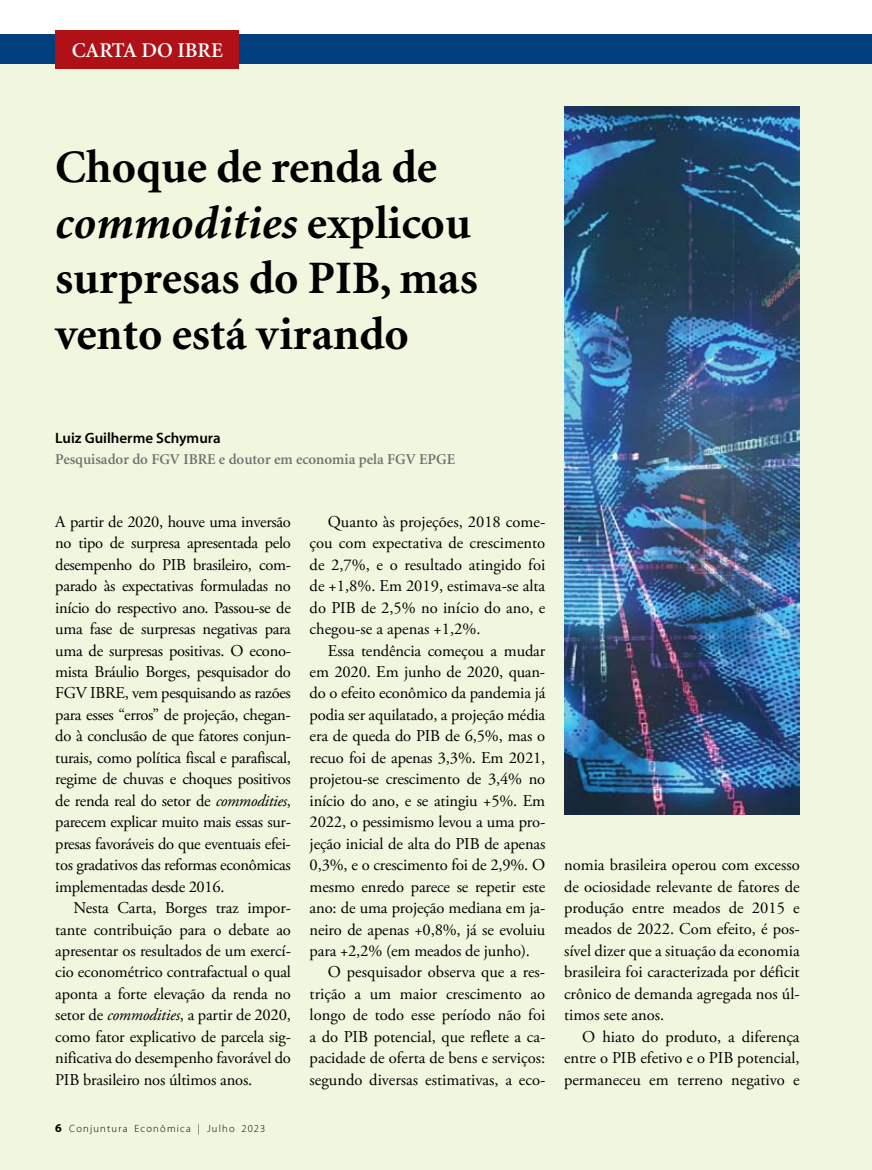
<style>
.page{position:relative;width:872px;height:1170px;background:#fff}
.page>*{position:absolute;margin:0;border:0;box-sizing:border-box;transform-origin:0 0}
.t1{font:46.5px/55.5px "Adobe Corp ID Minion Bd";color:#000}
.t2{font:46.5px "Adobe Corp ID Minion Bd It";color:#000}
.t3{font:21px "Adobe Corp ID Minion Sb";color:#fff}
.t4{font:16.5px/21.5px "Adobe Garamond Pro";letter-spacing:-.01em;color:#000;text-align:justify}
.t5{font:15px "Adobe Corp ID Minion Sb";color:#6d6f71}
.t6{font:15px "Adobe Corp ID Myriad Sb";color:#000}
.t7{font:10.5px "Adobe Corp ID Myriad Lt";letter-spacing:.115em;color:#000}
.s1{font-family:"Adobe Corp ID Minion Bd"}
.s2{font-style:italic}
.s3{font-family:"Adobe Corp ID Myriad Bd";font-size:12px}
</style>
<div class="page">
<div style="left:0;top:55px;width:872px;height:1114px;background:#f1f6de"></div>
<div style="left:0;top:34px;width:872px;height:30px;background:#003e7e"></div>
<div style="left:55px;top:30px;width:184px;height:38px;background:#b01116"></div>
<img style="left:564px;top:106px;width:235px;height:708px">
<p class="t3" style="left:72px;top:39px;width:152px">CARTA DO IBRE</p>
<h1 class="t1" style="left:55px;top:141px;width:383px">Choque de renda de</h1>
<h1 class="t2" style="left:55px;top:200px;width:417px">commodities <span class="s1">explicou</span></h1>
<h1 class="t1" style="left:55px;top:252px;width:424px">surpresas do PIB, mas vento está virando</h1>
<p class="t6" style="left:55px;top:430px;width:167px">Luiz Guilherme Schymura</p>
<p class="t5" style="left:55px;top:451px;width:401px">Pesquisador do FGV IBRE e doutor em economia pela FGV EPGE</p>
<p class="t4" style="left:55px;top:511px;width:237px">A partir de 2020, houve uma inversão no tipo de surpresa apresentada pelo desempenho do PIB brasileiro, com&shy;parado às expectativas formuladas no início do respectivo ano. Passou-se de uma fase de surpresas negativas para uma de surpresas positivas. O econo&shy;mista Bráulio Borges, pesquisador do FGV IBRE, vem pesquisando as razões para esses “erros” de projeção, chegan&shy;do à conclusão de que fatores conjun&shy;turais, como política fiscal e parafiscal, regime de chuvas e choques positivos de renda real do setor de <span class="s2">commodities</span>, parecem explicar muito mais essas sur&shy;presas favoráveis do que eventuais efei&shy;tos gradativos das reformas econômicas implementadas desde 2016.</p>
<p class="t4" style="left:55px;top:897px;width:237px;text-indent:18px">Nesta Carta, Borges traz impor&shy;tante contribuição para o debate ao apresentar os resultados de um exercí&shy;cio econométrico contrafactual o qual aponta a forte elevação da renda no setor de <span class="s2">commodities</span>, a partir de 2020, como fator explicativo de parcela sig&shy;nificativa do desempenho favorável do PIB brasileiro nos últimos anos.</p>
<p class="t7" style="left:55px;top:1122px;width:211px"><span class="s3">6</span> Conjuntura Econômica | Julho 2023</p>
<p class="t4" style="left:310px;top:511px;width:237px;text-indent:18px">Quanto às projeções, 2018 come&shy;çou com expectativa de crescimento de 2,7%, e o resultado atingido foi de +1,8%. Em 2019, estimava-se alta do PIB de 2,5% no início do ano, e chegou-se a apenas +1,2%.</p>
<p class="t4" style="left:328px;top:640px;width:219px">Essa tendência começou a mudar</p>
<p class="t4" style="left:310px;top:661px;width:237px">em 2020. Em junho de 2020, quan-</p>
<p class="t4" style="left:310px;top:683px;width:237px">do o efeito econômico da pandemia já</p>
<p class="t4" style="left:310px;top:704px;width:237px">podia ser aquilatado, a projeção média</p>
<p class="t4" style="left:310px;top:726px;width:237px">era de queda do PIB de 6,5%, mas o</p>
<p class="t4" style="left:310px;top:747px;width:237px">recuo foi de apenas 3,3%. Em 2021,</p>
<p class="t4" style="left:310px;top:768px;width:237px">projetou-se crescimento de 3,4% no</p>
<p class="t4" style="left:310px;top:790px;width:237px">início do ano, e se atingiu +5%. Em</p>
<p class="t4" style="left:310px;top:811px;width:237px">2022, o pessimismo levou a uma pro-</p>
<p class="t4" style="left:310px;top:833px;width:237px">jeção inicial de alta do PIB de apenas</p>
<p class="t4" style="left:310px;top:854px;width:237px">0,3%, e o crescimento foi de 2,9%. O</p>
<p class="t4" style="left:310px;top:876px;width:237px">mesmo enredo parece se repetir este</p>
<p class="t4" style="left:310px;top:897px;width:237px">ano: de uma projeção mediana em ja-</p>
<p class="t4" style="left:310px;top:919px;width:237px">neiro de apenas +0,8%, já se evoluiu</p>
<p class="t4" style="left:310px;top:940px;width:222px">para +2,2% (em meados de junho).</p>
<p class="t4" style="left:328px;top:962px;width:219px">O pesquisador observa que a res-</p>
<p class="t4" style="left:310px;top:983px;width:237px">trição a um maior crescimento ao</p>
<p class="t4" style="left:310px;top:1004px;width:237px">longo de todo esse período não foi</p>
<p class="t4" style="left:310px;top:1026px;width:237px">a do PIB potencial, que reflete a ca-</p>
<p class="t4" style="left:310px;top:1047px;width:237px">pacidade de oferta de bens e serviços:</p>
<p class="t4" style="left:310px;top:1069px;width:237px">segundo diversas estimativas, a eco-</p>
<p class="t4" style="left:564px;top:854px;width:237px">nomia brasileira operou com excesso de ociosidade relevante de fatores de produção entre meados de 2015 e meados de 2022. Com efeito, é pos&shy;sível dizer que a situação da economia brasileira foi caracterizada por déficit crônico de demanda agregada nos úl&shy;timos sete anos.</p>
<p class="t4" style="left:564px;top:1026px;width:237px;text-indent:18px">O hiato do produto, a diferença entre o PIB efetivo e o PIB potencial, permaneceu em terreno negativo e</p>
</div>
